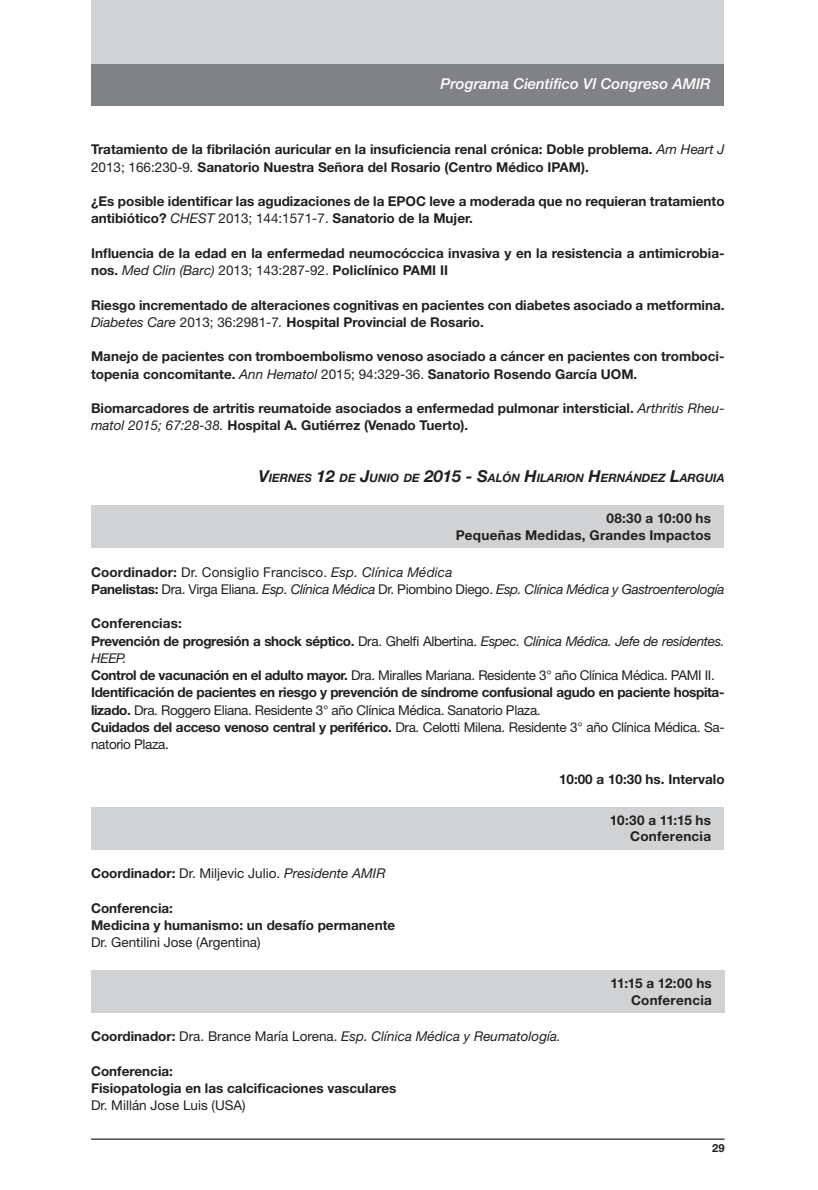
<style>
.page{position:relative;width:818px;height:1190px;background:#fff}
.page>*{position:absolute;margin:0;border:0;box-sizing:border-box;transform-origin:0 0}
.t1{font:italic 500 15px "Helvetica Neue LT Std";color:#fff}
.Texto_sin_formato{font:700 13.5px/17.2px "Helvetica Neue LT Std";color:#231f20}
.Texto_sin_formato-2{font:italic 13.5px/17.2px "Helvetica Neue LT Std";letter-spacing:-.02em;color:#231f20}
.Texto_sin_formato-3{font:13.5px/17.2px "Helvetica Neue LT Std";letter-spacing:-.025em;color:#231f20}
.Texto_sin_formato-4{font:700 13.5px/17.2px "Helvetica Neue LT Std";letter-spacing:-.025em;color:#231f20}
.Texto_sin_formato-5{font:13.5px "Helvetica Neue LT Std";color:#231f20}
.Texto_sin_formato-6{font:italic 13.5px "Helvetica Neue LT Std";color:#231f20}
.Texto_sin_formato-7{font:700 13.5px "Helvetica Neue LT Std";letter-spacing:.02em;color:#231f20}
.Texto_sin_formato-8{font:13.5px "Helvetica Neue LT Std";letter-spacing:.01em;color:#231f20}
.t2{font:italic 700 11.55px "Helvetica Neue LT Std";color:#231f20}
.t3{font:700 11.25px "Helvetica Neue LT Std";color:#231f20}
.s1{font-weight:400;font-style:italic}
.s2{font-weight:400}
.s3{font-size:16.5px}
.s4{font-weight:700}
.s5{font-style:italic}
.s6{font-weight:700;font-style:normal}
.s7{font-style:normal}
</style>
<div class="page">
<div style="left:92px;top:0;width:632px;height:106px;background:#d1d2d4"></div>
<div style="left:92px;top:64px;width:632px;height:42px;background:#808285"></div>
<hr style="left:91px;top:1138px;width:634px;height:1px;background:#231f20">
<div style="left:91px;top:505px;width:633px;height:43px;background:#d1d2d4"></div>
<div style="left:91px;top:806px;width:633px;height:43px;background:#d1d2d4"></div>
<div style="left:91px;top:970px;width:634px;height:42px;background:#d1d2d4"></div>
<p class="t1" style="left:440px;top:75px;width:272px">Programa Científico VI Congreso AMIR</p>
<p class="Texto_sin_formato" style="left:91px;top:140px;width:635px">Tratamiento de la fibrilación auricular en la insuficiencia renal crónica: Doble problema. <span class="s1">Am Heart J<br></span><span class="s2">2013; 166:230-9</span><span class="s1">.</span> Sanatorio Nuestra Señora del Rosario (Centro Médico IPAM).</p>
<p class="Texto_sin_formato" style="left:91px;top:192px;width:635px">¿Es posible identificar las agudizaciones de la EPOC leve a moderada que no requieran tratamiento antibiótico? <span class="s1">CHEST</span> <span class="s2">2013; 144:1571-7.</span> Sanatorio de la Mujer.</p>
<p class="Texto_sin_formato" style="left:91px;top:244px;width:635px">Influencia de la edad en la enfermedad neumocóccica invasiva y en la resistencia a antimicrobia&shy;nos. <span class="s1">Med Clin (Barc)</span> <span class="s2">2013; 143:287-92.</span> Policlínico PAMI II</p>
<p class="Texto_sin_formato" style="left:91px;top:296px;width:635px">Riesgo incrementado de alteraciones cognitivas en pacientes con diabetes asociado a metformina.<br><span class="s1">Diabetes Care</span> <span class="s2">2013; 36:2981-7</span><span class="s1">.</span> Hospital Provincial de Rosario.</p>
<p class="Texto_sin_formato" style="left:91px;top:347px;width:635px">Manejo de pacientes con tromboembolismo venoso asociado a cáncer en pacientes con tromboci&shy;topenia concomitante. <span class="s1">Ann Hematol</span> <span class="s2">2015; 94:329-36.</span> Sanatorio Rosendo García UOM.</p>
<p class="Texto_sin_formato" style="left:91px;top:399px;width:635px">Biomarcadores de artritis reumatoide asociados a enfermedad pulmonar intersticial. <span class="s1">Arthritis Rheu&shy;matol 2015; 67:28-38.</span> Hospital A. Gutiérrez (Venado Tuerto).</p>
<p class="t2" style="left:258px;top:471px;width:468px"><span class="s3">V</span>IERNES <span class="s3">12</span> DE <span class="s3">J</span>UNIO DE <span class="s3">2015 - S</span>ALÓN <span class="s3">H</span>ILARION <span class="s3">H</span>ERNÁNDEZ <span class="s3">L</span>ARGUIA</p>
<p class="Texto_sin_formato" style="left:606px;top:509px;width:106px">08:30 a 10:00 hs</p>
<p class="Texto_sin_formato-7" style="left:456px;top:526px;width:257px">Pequeñas Medidas, Grandes Impactos</p>
<p class="Texto_sin_formato-8" style="left:91px;top:563px;width:363px"><span class="s4">Coordinador:</span> Dr. Consiglio Francisco. <span class="s5">Esp. Clínica Médica</span></p>
<p class="Texto_sin_formato-2" style="left:91px;top:580px;width:635px"><span class="s6">Panelistas:</span> <span class="s7">Dra. Virga Eliana.</span> Esp. Clínica Médica <span class="s7">Dr. Piombino Diego.</span> Esp. Clínica Médica y Gastroenterología</p>
<p class="Texto_sin_formato" style="left:91px;top:614px;width:92px">Conferencias:</p>
<p class="Texto_sin_formato-2" style="left:91px;top:632px;width:635px"><span class="s6">Prevención de progresión a shock séptico.</span> <span class="s7">Dra. Ghelfi Albertina.</span> Espec. Clínica Médica. Jefe de residentes.<br>HEEP.</p>
<p class="Texto_sin_formato-3" style="left:91px;top:666px;width:625px"><span class="s4">Control de vacunación en el adulto mayor.</span> Dra. Miralles Mariana. Residente 3° año Clínica Médica. PAMI II.</p>
<p class="Texto_sin_formato-4" style="left:91px;top:683px;width:635px">Identificación de pacientes en riesgo y prevención de síndrome confusional agudo en paciente hospita&shy;lizado. <span class="s2">Dra. Roggero Eliana. Residente 3° año Clínica Médica. Sanatorio Plaza.</span></p>
<p class="Texto_sin_formato-3" style="left:91px;top:718px;width:635px"><span class="s4">Cuidados del acceso venoso central y periférico.</span> Dra. Celotti Milena. Residente 3° año Clínica Médica. Sa&shy;natorio Plaza.</p>
<p class="Texto_sin_formato" style="left:559px;top:769px;width:167px">10:00 a 10:30 hs. Intervalo</p>
<p class="Texto_sin_formato" style="left:610px;top:811px;width:103px">10:30 a 11:15 hs</p>
<p class="Texto_sin_formato-7" style="left:630px;top:827px;width:82px">Conferencia</p>
<p class="Texto_sin_formato-5" style="left:91px;top:865px;width:296px"><span class="s4">Coordinador:</span> Dr. Miljevic Julio. <span class="s5">Presidente AMIR</span></p>
<p class="Texto_sin_formato" style="left:91px;top:898px;width:83px">Conferencia:</p>
<p class="Texto_sin_formato" style="left:91px;top:916px;width:306px">Medicina y humanismo: un desafío permanente</p>
<p class="Texto_sin_formato-5" style="left:91px;top:934px;width:171px">Dr. Gentilini Jose (Argentina)</p>
<p class="Texto_sin_formato" style="left:611px;top:974px;width:103px">11:15 a 12:00 hs</p>
<p class="Texto_sin_formato-7" style="left:631px;top:991px;width:82px">Conferencia</p>
<p class="Texto_sin_formato-6" style="left:91px;top:1028px;width:471px"><span class="s6">Coordinador:</span> <span class="s7">Dra. Brance María Lorena.</span> Esp. Clínica Médica y Reumatología.</p>
<p class="Texto_sin_formato" style="left:91px;top:1062px;width:83px">Conferencia:</p>
<p class="Texto_sin_formato" style="left:91px;top:1079px;width:307px">Fisiopatologia en las calcificaciones vasculares</p>
<p class="Texto_sin_formato-5" style="left:91px;top:1097px;width:156px">Dr. Millán Jose Luis (USA)</p>
<p class="t3" style="left:712px;top:1141px;width:14px">29</p>
</div>
